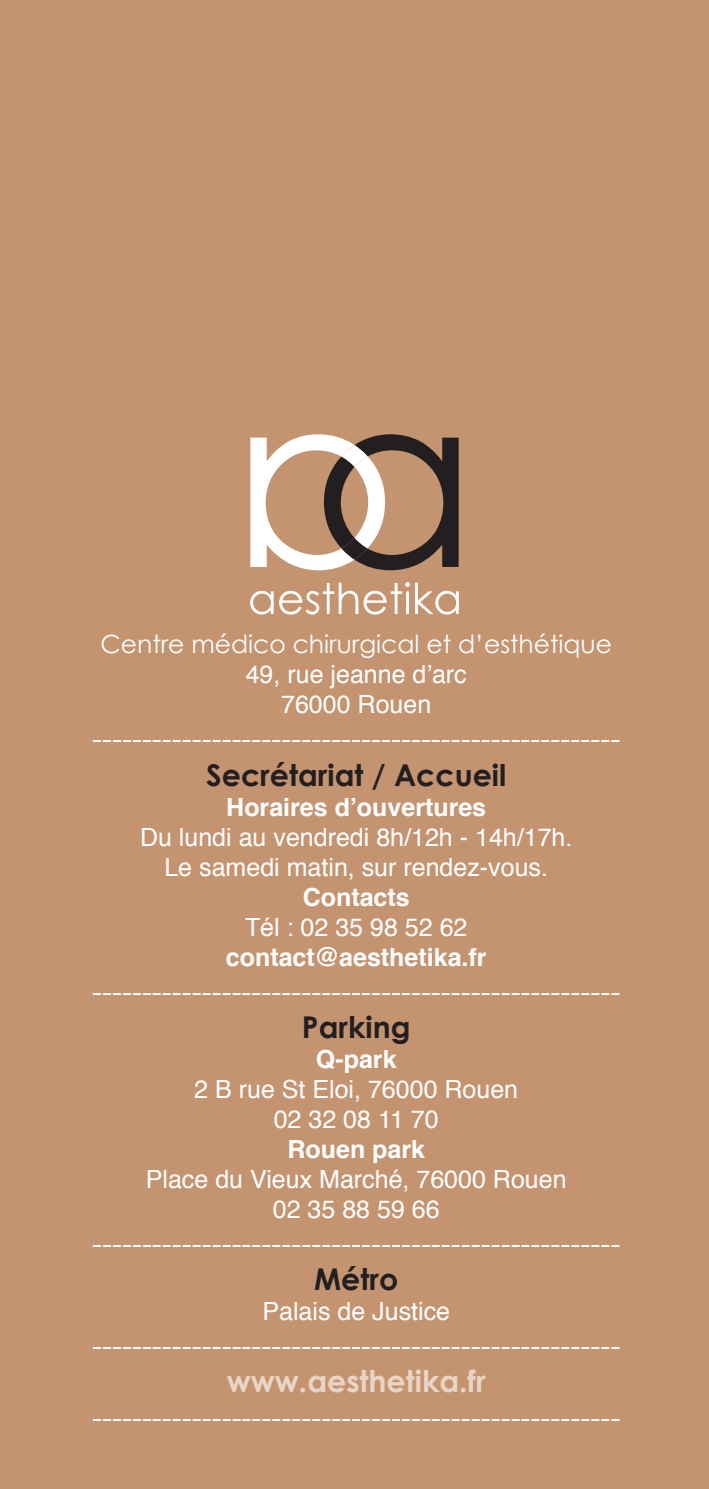
<style>
.page{position:relative;width:709px;height:1489px;background:#fff}
.page>*{position:absolute;margin:0;border:0;box-sizing:border-box;transform-origin:0 0}
.t1{font:30px "Century Gothic";color:#fff}
.t2{font:700 30px "Century Gothic";color:#231f20}
.t3{font:700 30px "Century Gothic";color:#e9d5c5}
.t4{font:25px "Helvetica";color:#fff}
.t5{font:700 25px "Helvetica";color:#fff}
.t6{font:25px "Century Gothic";color:#fff}
</style>
<div class="page">
<div style="left:0;top:0;width:709px;height:1488px;background:#c49471"></div>
<svg style="left:250px;top:434px;width:208px;height:136px"></svg>
<svg style="left:250px;top:582px;width:209px;height:32px"></svg>
<p class="t6" style="left:100px;top:629px;width:513px">Centre médico chirurgical et d’esthétique</p>
<p class="t4" style="left:246px;top:655px;width:222px">49, rue jeanne d’arc</p>
<p class="t4" style="left:281px;top:685px;width:152px">76000 Rouen</p>
<p class="t1" style="left:92px;top:720px;width:529px">-----------------------------------------------------</p>
<p class="t2" style="left:206px;top:755px;width:302px">Secrétariat / Accueil</p>
<p class="t5" style="left:226px;top:786px;width:261px">Horaires d’ouvertures</p>
<p class="t4" style="left:140px;top:817px;width:434px">Du lundi au vendredi 8h/12h - 14h/17h.</p>
<p class="t4" style="left:164px;top:847px;width:385px">Le samedi matin, sur rendez-vous.</p>
<p class="t5" style="left:303px;top:876px;width:108px">Contacts</p>
<p class="t4" style="left:245px;top:907px;width:224px">Tél : 02 35 98 52 62</p>
<p class="t5" style="left:226px;top:936px;width:262px">contact@aesthetika.fr</p>
<p class="t1" style="left:92px;top:972px;width:529px">-----------------------------------------------------</p>
<p class="t2" style="left:302px;top:1007px;width:110px">Parking</p>
<p class="t5" style="left:316px;top:1038px;width:82px">Q-park</p>
<p class="t4" style="left:194px;top:1069px;width:325px">2 B rue St Eloi, 76000 Rouen</p>
<p class="t4" style="left:274px;top:1099px;width:166px">02 32 08 11 70</p>
<p class="t5" style="left:287px;top:1128px;width:139px">Rouen park</p>
<p class="t4" style="left:146px;top:1159px;width:422px">Place du Vieux Marché, 76000 Rouen</p>
<p class="t4" style="left:273px;top:1189px;width:168px">02 35 88 59 66</p>
<p class="t1" style="left:92px;top:1224px;width:529px">-----------------------------------------------------</p>
<p class="t2" style="left:314px;top:1259px;width:86px">Métro</p>
<p class="t4" style="left:262px;top:1291px;width:189px">Palais de Justice</p>
<p class="t1" style="left:92px;top:1326px;width:529px">-----------------------------------------------------</p>
<p class="t3" style="left:227px;top:1361px;width:260px">www.aesthetika.fr</p>
<p class="t1" style="left:92px;top:1398px;width:529px">-----------------------------------------------------</p>
</div>
